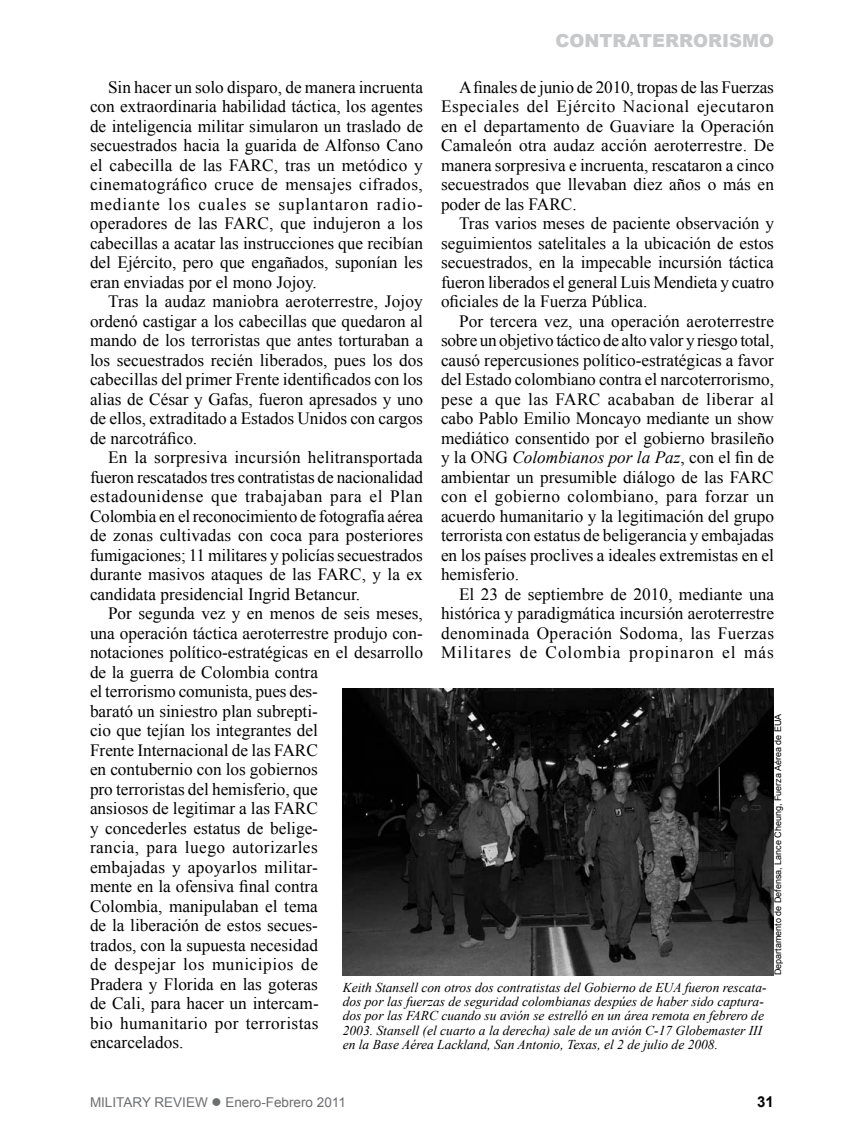
<style>
.page{position:relative;width:864px;height:1134px;background:#fff}
.page>*{position:absolute;margin:0;border:0;box-sizing:border-box;transform-origin:0 0}
.t1{font:900 18px "Arial";color:#c7c8ca}
.Body_Text{font:17.25px/19.5px "Times New Roman";color:#000;text-align:justify}
.t2{font:700 15px "Arial";color:#000}
.Cutlines{font:italic 13.5px/14.2px "Times New Roman";color:#000}
.t3{font:13.5px "Arial";color:#6d6e71}
.Photocredits{font:9px "Arial";color:#000}
.s1{font-style:italic}
</style>
<div class="page">
<img style="left:342px;top:688px;width:432px;height:287px">
<p class="t1" style="left:556px;top:27px;width:220px">CONTRATERRORISMO</p>
<p class="Body_Text" style="left:441px;top:77px;width:335px;text-indent:18px">A finales de junio de 2010, tropas de las Fuerzas Especiales del Ejército Nacional ejecutaron en el departamento de Guaviare la Operación Camaleón otra audaz acción aeroterrestre. De manera sorpresiva e incruenta, rescataron a cinco secuestrados que llevaban diez años o más en poder de las FARC.</p>
<p class="Body_Text" style="left:441px;top:214px;width:335px;text-indent:18px">Tras varios meses de paciente observación y seguimientos satelitales a la ubicación de estos secuestrados, en la impecable incursión táctica fueron liberados el general Luis Mendieta y cuatro oficiales de la Fuerza Pública.</p>
<p class="Body_Text" style="left:441px;top:311px;width:335px;text-indent:18px">Por tercera vez, una operación aeroterrestre sobre un objetivo táctico de alto valor y riesgo total, causó repercusiones político-estratégicas a favor del Estado colombiano contra el narcoterrorismo, pese a que las FARC acababan de liberar al cabo Pablo Emilio Moncayo mediante un show mediático consentido por el gobierno brasileño y la ONG <span class="s1">Colombianos por la Paz</span>, con el fin de ambientar un presumible diálogo de las FARC con el gobierno colombiano, para forzar un acuerdo humanitario y la legitimación del grupo terrorista con estatus de beligerancia y embajadas en los países proclives a ideales extremistas en el hemisferio.</p>
<p class="Body_Text" style="left:441px;top:584px;width:335px;text-indent:18px">El 23 de septiembre de 2010, mediante una histórica y paradigmática incursión aeroterrestre denominada Operación Sodoma, las Fuerzas Militares de Colombia propinaron el más</p>
<p class="Body_Text" style="left:90px;top:77px;width:335px;text-indent:18px">Sin hacer un solo disparo, de manera incruenta con extraordinaria habilidad táctica, los agentes de inteligencia militar simularon un traslado de secuestrados hacia la guarida de Alfonso Cano el cabecilla de las FARC, tras un metódico y cinematográfico cruce de mensajes cifrados, mediante los cuales se suplantaron radio&shy;operadores de las FARC, que indujeron a los cabecillas a acatar las instrucciones que recibían del Ejército, pero que engañados, suponían les eran enviadas por el mono Jojoy.</p>
<p class="Body_Text" style="left:90px;top:292px;width:335px;text-indent:18px">Tras la audaz maniobra aeroterrestre, Jojoy ordenó castigar a los cabecillas que quedaron al mando de los terroristas que antes torturaban a los secuestrados recién liberados, pues los dos cabecillas del primer Frente identificados con los alias de César y Gafas, fueron apresados y uno de ellos, extraditado a Estados Unidos con cargos de narcotráfico.</p>
<p class="Body_Text" style="left:90px;top:448px;width:335px;text-indent:18px">En la sorpresiva incursión helitransportada fueron rescatados tres contratistas de nacionalidad estadounidense que trabajaban para el Plan Colombia en el reconocimiento de fotografía aérea de zonas cultivadas con coca para posteriores fumigaciones; 11 militares y policías secuestrados durante masivos ataques de las FARC, y la ex candidata presidencial Ingrid Betancur.</p>
<p class="Body_Text" style="left:90px;top:604px;width:335px;text-align:left;text-indent:18px">Por segunda vez y en menos de seis meses, una operación táctica aeroterrestre produjo con&shy;notaciones político-estratégicas en el desarrollo de la guerra de Colombia contra<br>el terrorismo comunista, pues des-<br>barató un siniestro plan subrepti-<br>cio que tejían los integrantes del<br>Frente Internacional de las FARC<br>en contubernio con los gobiernos<br>pro terroristas del hemisferio, que<br>ansiosos de legitimar a las FARC<br>y concederles estatus de belige-<br>rancia, para luego autorizarles<br>embajadas y apoyarlos militar-<br>mente en la ofensiva final contra<br>Colombia, manipulaban el tema<br>de la liberación de estos secues-<br>trados, con la supuesta necesidad<br>de despejar los municipios de<br>Pradera y Florida en las goteras<br>de Cali, para hacer un intercam-<br>bio humanitario por terroristas<br>encarcelados.</p>
<p class="Photocredits" style="left:772px;top:975px;width:263px;rotate:-90deg">Departamento de Defensa, Lance Cheung, Fuerza Aérea de EUA</p>
<p class="Cutlines" style="left:343px;top:980px;width:425px">Keith Stansell con otros dos contratistas del Gobierno de EUA fueron rescata&shy;dos por las fuerzas de seguridad colombianas despúes de haber sido captura&shy;dos por las FARC cuando su avión se estrelló en un área remota en febrero de 2003. Stansell (el cuarto a la derecha) sale de un avión C-17 Globemaster III en la Base Aérea Lackland, San Antonio, Texas, el 2 de julio de 2008.</p>
<p class="t3" style="left:90px;top:1093px;width:257px">MILITARY REVIEW ● Enero-Febrero 2011</p>
<p class="t2" style="left:757px;top:1092px;width:18px">31</p>
</div>
